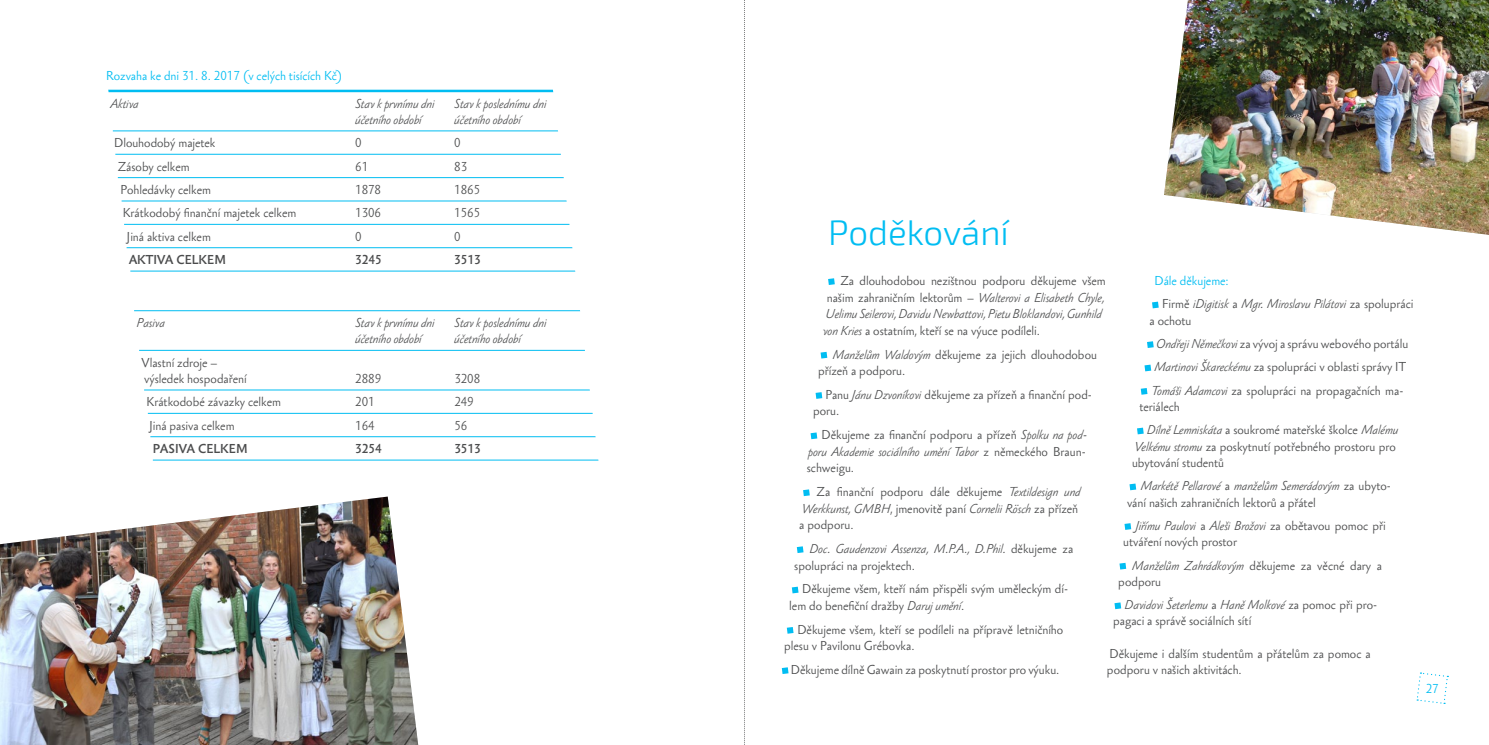
<style>
.page{position:relative;width:1489px;height:745px;background:#fff}
.page>*{position:absolute;margin:0;border:0;box-sizing:border-box;transform-origin:0 0}
.t1{font:300 35px "Exo 2";color:#01bdf2}
.t2{font:11.88px/16.6px "Sebastian Light Pro";color:#4b4c4d}
.t3{font:italic 11.88px/16.6px "Sebastian Light Pro";color:#4b4c4d}
.t4{font:11.88px "Sebastian Light Pro";color:#01bdf2}
.t5{font:11.88px "Sebastian Medium Pro";color:#4b4c4d}
.s1{font-style:italic}
.s2{font-style:normal}
.s3{font-style:normal;color:#01bdf2}
</style>
<div class="page">
<svg style="left:1416px;top:672px;width:32px;height:32px"></svg>
<img style="left:1164px;top:0;width:324px;height:235px">
<svg style="left:828px;top:278px;width:6px;height:7px"></svg>
<svg style="left:820px;top:351px;width:7px;height:7px"></svg>
<svg style="left:815px;top:392px;width:7px;height:6px"></svg>
<svg style="left:810px;top:432px;width:7px;height:7px"></svg>
<svg style="left:803px;top:489px;width:6px;height:7px"></svg>
<svg style="left:796px;top:546px;width:7px;height:6px"></svg>
<svg style="left:791px;top:586px;width:7px;height:7px"></svg>
<svg style="left:786px;top:627px;width:7px;height:6px"></svg>
<svg style="left:781px;top:667px;width:7px;height:6px"></svg>
<svg style="left:1152px;top:301px;width:6px;height:7px"></svg>
<svg style="left:1147px;top:341px;width:6px;height:7px"></svg>
<svg style="left:1144px;top:364px;width:7px;height:7px"></svg>
<svg style="left:1140px;top:388px;width:7px;height:6px"></svg>
<svg style="left:1137px;top:427px;width:6px;height:7px"></svg>
<svg style="left:1129px;top:483px;width:7px;height:7px"></svg>
<svg style="left:1124px;top:523px;width:7px;height:6px"></svg>
<svg style="left:1119px;top:562px;width:7px;height:7px"></svg>
<svg style="left:1114px;top:602px;width:7px;height:6px"></svg>
<img style="left:0;top:496px;width:418px;height:248px">
<hr style="left:103px;top:90px;width:452px;height:2px;background:#01bdf2">
<svg style="left:103px;top:89px;width:53px;height:372px"></svg>
<hr style="left:113px;top:130px;width:564px;height:1px;background:#01bdf2">
<hr style="left:115px;top:154px;width:562px;height:1px;background:#01bdf2">
<hr style="left:118px;top:177px;width:559px;height:1px;background:#01bdf2">
<hr style="left:122px;top:200px;width:555px;height:1px;background:#01bdf2">
<hr style="left:124px;top:224px;width:553px;height:1px;background:#01bdf2">
<hr style="left:127px;top:247px;width:550px;height:1px;background:#01bdf2">
<hr style="left:130px;top:270px;width:547px;height:1px;background:#01bdf2">
<hr style="left:134px;top:310px;width:543px;height:1px;background:#01bdf2">
<hr style="left:139px;top:349px;width:538px;height:1px;background:#01bdf2">
<hr style="left:144px;top:389px;width:533px;height:1px;background:#01bdf2">
<hr style="left:148px;top:412px;width:529px;height:1px;background:#01bdf2">
<hr style="left:150px;top:436px;width:527px;height:1px;background:#01bdf2">
<hr style="left:153px;top:459px;width:524px;height:1px;background:#01bdf2">
<svg style="left:550px;top:89px;width:127px;height:372px"></svg>
<svg style="left:744px;top:0;width:1px;height:745px"></svg>
<p class="t4" style="left:106px;top:68px;width:238px">Rozvaha ke dni 31. 8. 2017 (v celých tisících Kč)</p>
<p class="t3" style="left:110px;top:95px;width:30px">Aktiva</p>
<p class="t3" style="left:355px;top:95px;width:81px">Stav k prvnímu dni</p>
<p class="t3" style="left:454px;top:95px;width:94px">Stav k poslednímu dni</p>
<p class="t3" style="left:355px;top:112px;width:68px">účetního období</p>
<p class="t3" style="left:454px;top:112px;width:68px">účetního období</p>
<p class="t2" style="left:114px;top:135px;width:103px">Dlouhodobý majetek</p>
<p class="t2" style="left:355px;top:135px;width:8px">0</p>
<p class="t2" style="left:454px;top:135px;width:8px">0</p>
<p class="t2" style="left:118px;top:158px;width:73px">Zásoby celkem</p>
<p class="t2" style="left:355px;top:158px;width:14px">61</p>
<p class="t2" style="left:454px;top:158px;width:14px">83</p>
<p class="t2" style="left:120px;top:182px;width:92px">Pohledávky celkem</p>
<p class="t2" style="left:355px;top:182px;width:27px">1878</p>
<p class="t2" style="left:454px;top:182px;width:27px">1865</p>
<p class="t2" style="left:123px;top:205px;width:175px">Krátkodobý finanční majetek celkem</p>
<p class="t2" style="left:355px;top:205px;width:27px">1306</p>
<p class="t2" style="left:454px;top:205px;width:27px">1565</p>
<p class="t2" style="left:127px;top:228px;width:86px">Jiná aktiva celkem</p>
<p class="t2" style="left:355px;top:228px;width:8px">0</p>
<p class="t2" style="left:454px;top:228px;width:8px">0</p>
<p class="t5" style="left:129px;top:252px;width:98px">AKTIVA CELKEM</p>
<p class="t5" style="left:355px;top:252px;width:28px">3245</p>
<p class="t5" style="left:454px;top:252px;width:28px">3513</p>
<p class="t3" style="left:137px;top:314px;width:30px">Pasiva</p>
<p class="t3" style="left:355px;top:314px;width:81px">Stav k prvnímu dni</p>
<p class="t3" style="left:454px;top:314px;width:94px">Stav k poslednímu dni</p>
<p class="t3" style="left:355px;top:331px;width:68px">účetního období</p>
<p class="t3" style="left:454px;top:331px;width:68px">účetního období</p>
<p class="t2" style="left:142px;top:354px;width:107px;line-height:16.2px">Vlastní zdroje – výsledek hospodaření</p>
<p class="t2" style="left:355px;top:370px;width:27px">2889</p>
<p class="t2" style="left:454px;top:370px;width:27px">3208</p>
<p class="t2" style="left:147px;top:394px;width:136px">Krátkodobé závazky celkem</p>
<p class="t2" style="left:355px;top:394px;width:21px">201</p>
<p class="t2" style="left:454px;top:394px;width:21px">249</p>
<p class="t2" style="left:149px;top:417px;width:87px">Jiná pasiva celkem</p>
<p class="t2" style="left:355px;top:417px;width:21px">164</p>
<p class="t2" style="left:454px;top:417px;width:14px">56</p>
<p class="t5" style="left:153px;top:441px;width:96px">PASIVA CELKEM</p>
<p class="t5" style="left:355px;top:441px;width:28px">3254</p>
<p class="t5" style="left:454px;top:441px;width:28px">3513</p>
<h1 class="t1" style="left:828px;top:213px;width:182px">Poděkování</h1>
<p class="t2" style="left:840px;top:272px;width:267px">Za dlouhodobou nezištnou podporu děkujeme všem</p>
<p class="t2" style="left:826px;top:289px;width:279px">našim zahraničním lektorům – <span class="s1">Walterovi a Elisabeth Chyle,</span></p>
<p class="t3" style="left:825px;top:305px;width:278px">Uelimu Seilerovi, Davidu Newbattovi, Pietu Bloklandovi, Gunhild</p>
<p class="t2" style="left:823px;top:322px;width:216px"><span class="s1">von Kries</span> a ostatním, kteří se na výuce podíleli.</p>
<p class="t2" style="left:818px;top:346px;width:280px;text-indent:14px"><span class="s1">Manželům Waldovým</span> děkujeme za jejich dlouhodobou přízeň a podporu.</p>
<p class="t2" style="left:813px;top:386px;width:280px;text-indent:12px">Panu <span class="s1">Jánu Dzvoníkovi</span> děkujeme za přízeň a finanční pod&shy;poru.</p>
<p class="t2" style="left:806px;top:426px;width:281px;text-align:justify;text-indent:15px">Děkujeme za finanční podporu a přízeň <span class="s1">Spolku na pod&shy;poru Akademie sociálního umění Tabor</span> z německého Braun&shy;schweigu.</p>
<p class="t2" style="left:799px;top:483px;width:283px;text-indent:17px">Za finanční podporu dále děkujeme <span class="s1">Textildesign und<br>Werkkunst, GMBH</span>, jmenovitě paní <span class="s1">Cornelii Rösch</span> za přízeň a podporu.</p>
<p class="t3" style="left:794px;top:540px;width:280px;text-indent:15px">Doc. Gaudenzovi Assenza, M.P.A., D.Phil. <span class="s2">děkujeme za spolupráci na projektech.</span></p>
<p class="t2" style="left:789px;top:580px;width:280px;text-indent:13px">Děkujeme všem, kteří nám přispěli svým uměleckým dí&shy;lem do benefiční dražby <span class="s1">Daruj umění</span>.</p>
<p class="t2" style="left:784px;top:621px;width:280px;text-indent:13px">Děkujeme všem, kteří se podíleli na přípravě letničního plesu v Pavilonu Grébovka.</p>
<p class="t2" style="left:790px;top:661px;width:268px">Děkujeme dílně Gawain za poskytnutí prostor pro výuku.</p>
<p class="t3" style="left:1162px;top:269px;width:252px;line-height:23.4px;text-indent:-8px"><span class="s3">Dále děkujeme:<br></span><span class="s2">Firmě</span> iDigitisk <span class="s2">a</span> Mgr. Miroslavu Pilátovi <span class="s2">za spolupráci</span></p>
<p class="t2" style="left:1149px;top:312px;width:44px">a ochotu</p>
<p class="t2" style="left:1155px;top:335px;width:254px"><span class="s1">Ondřeji Němečkovi</span> za vývoj a správu webového portálu</p>
<p class="t2" style="left:1153px;top:359px;width:253px"><span class="s1">Martinovi Škareckému</span> za spolupráci v oblasti správy IT</p>
<p class="t2" style="left:1151px;top:382px;width:253px"><span class="s1">Tomáši Adamcovi</span> za spolupráci na propagačních ma-</p>
<p class="t2" style="left:1146px;top:395px;width:253px;line-height:23.4px;text-indent:-7px">teriálech<br><span class="s1">Dílně Lemniskáta</span> a soukromé mateřské školce <span class="s1">Malému</span></p>
<p class="t2" style="left:1131px;top:438px;width:265px;line-height:16.2px"><span class="s1">Velkému stromu</span> za poskytnutí potřebného prostoru pro ubytování studentů</p>
<p class="t2" style="left:1126px;top:477px;width:265px;line-height:16.2px;text-indent:13px"><span class="s1">Markétě Pellarové</span> a <span class="s1">manželům Semerádovým</span> za ubyto&shy;vání našich zahraničních lektorů a přátel</p>
<p class="t2" style="left:1123px;top:517px;width:264px;line-height:16.2px;text-indent:12px"><span class="s1">Jiřímu Paulovi</span> a <span class="s1">Aleši Brožovi</span> za obětavou pomoc při utváření nových prostor</p>
<p class="t2" style="left:1118px;top:557px;width:265px;line-height:16.2px;text-indent:14px"><span class="s1">Manželům Zahrádkovým</span> děkujeme za věcné dary a podporu</p>
<p class="t2" style="left:1113px;top:596px;width:265px;line-height:16.2px;text-indent:11px"><span class="s1">Davidovi Šeterlemu</span> a <span class="s1">Haně Molkové</span> za pomoc při pro&shy;pagaci a správě sociálních sítí</p>
<p class="t2" style="left:1106px;top:645px;width:265px;line-height:16.2px">Děkujeme i dalším studentům a přátelům za pomoc a podporu v našich aktivitách.</p>
<p class="t4" style="left:1425px;top:680px;width:14px">27</p>
</div>
